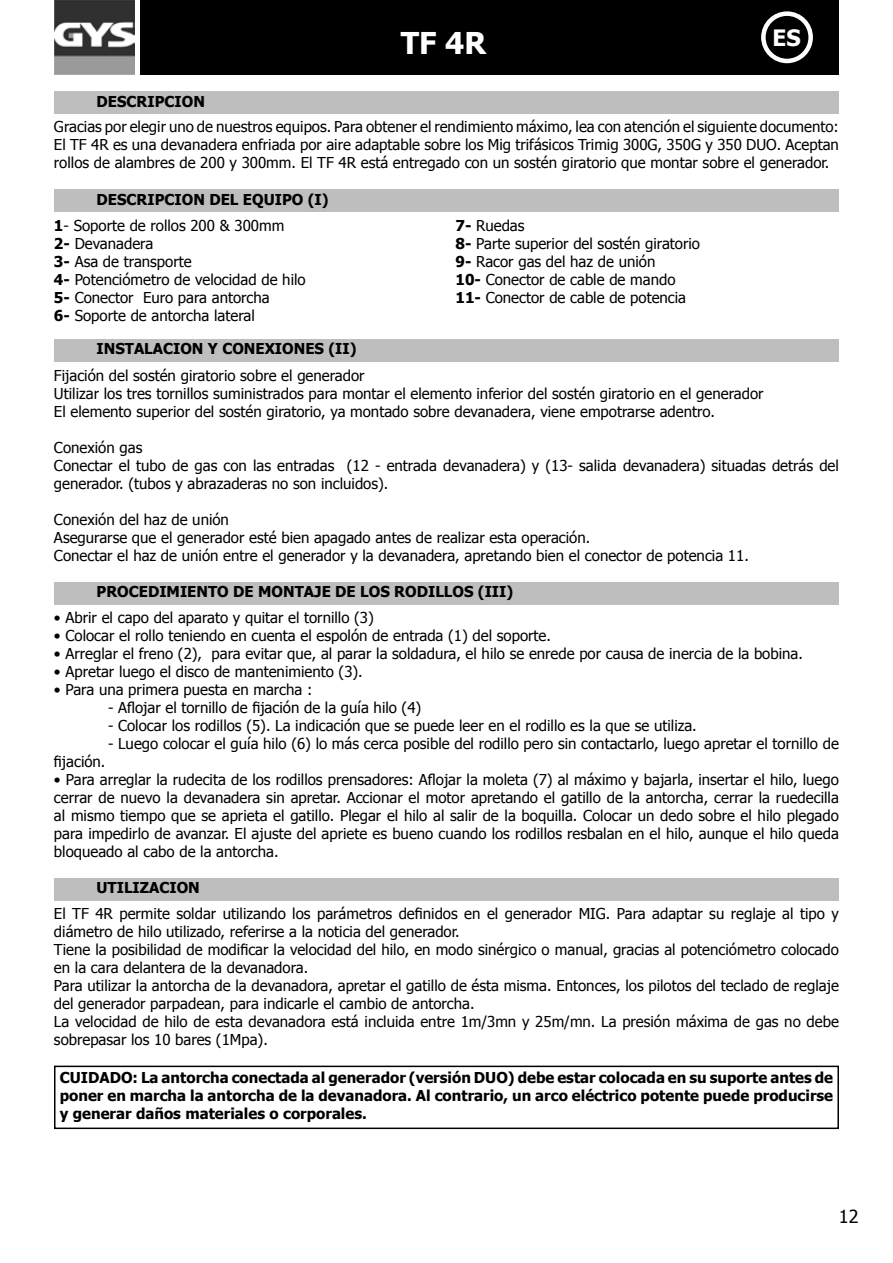
<style>
.page{position:relative;width:893px;height:1263px;background:#fff}
.page>*{position:absolute;margin:0;border:0;box-sizing:border-box;transform-origin:0 0}
.t1{font:700 30px "Tahoma";color:#fff}
.t2{font:700 22.5px "Tahoma";color:#fff}
.t3{font:18px "Tahoma";color:#000}
.t4{font:15px/18px "Tahoma";color:#000}
.t5{font:700 15px/18px "Tahoma";color:#000;text-align:justify}
.s1{font-weight:700}
</style>
<div class="page">
<div style="left:141px;top:0;width:698px;height:75px;background:#000"></div>
<img style="left:54px;top:0;width:81px;height:74px">
<div style="left:761px;top:11px;width:52px;height:52px;border:4px solid #fff;border-radius:50%"></div>
<div style="left:54px;top:91px;width:785px;height:23px;background:#bebebe"></div>
<div style="left:54px;top:189px;width:785px;height:23px;background:#bebebe"></div>
<div style="left:54px;top:339px;width:785px;height:23px;background:#bebebe"></div>
<div style="left:54px;top:582px;width:785px;height:23px;background:#bebebe"></div>
<div style="left:54px;top:878px;width:785px;height:22px;background:#bebebe"></div>
<div style="left:54px;top:1065px;width:785px;height:64px;border:2px solid #000"></div>
<h1 class="t1" style="left:401px;top:22px;width:85px">TF 4R</h1>
<h2 class="t2" style="left:773px;top:22px;width:30px">ES</h2>
<p class="t5" style="left:97px;top:91px;width:98px">DESCRIPCION</p>
<p class="t4" style="left:54px;top:117px;width:786px;text-align:justify">Gracias por elegir uno de nuestros equipos. Para obtener el rendimiento máximo, lea con atención el siguiente documento:<br>El TF 4R es una devanadera enfriada por aire adaptable sobre los Mig trifásicos Trimig 300G, 350G y 350 DUO. Aceptan rollos de alambres de 200 y 300mm. El TF 4R está entregado con un sostén giratorio que montar sobre el generador.</p>
<p class="t4" style="left:54px;top:185px;width:276px;line-height:26.2px;text-indent:43px"><span class="s1">DESCRIPCION DE L EQUIPO (i)<br>1</span>- Soporte de rollos 200 &amp; 300mm</p>
<p class="t4" style="left:54px;top:234px;width:253px"><span class="s1">2-</span> Devanadera<br><span class="s1">3-</span> Asa de transporte<br><span class="s1">4-</span> Potenciómetro de velocidad de hilo<br><span class="s1">5-</span> Conector Euro para antorcha<br><span class="s1">6-</span> Soporte de antorcha lateral</p>
<p class="t4" style="left:455px;top:216px;width:246px"><span class="s1">7-</span> Ruedas<br><span class="s1">8-</span> Parte superior del sostén giratorio<br><span class="s1">9-</span> Racor gas del haz de unión<br><span class="s1">10-</span> Conector de cable de mando<br><span class="s1">11-</span> Conector de cable de potencia</p>
<p class="t5" style="left:97px;top:339px;width:138px">INSTALACION Y CONE</p>
<p class="t5" style="left:265px;top:339px;width:29px">XIONE</p>
<p class="t5" style="left:315px;top:339px;width:43px">S (II)</p>
<p class="t4" style="left:54px;top:365px;width:711px">Fijación del sostén giratorio sobre el generador<br>Utilizar los tres tornillos suministrados para montar el elemento inferior del sostén giratorio en el generador<br>El elemento superior del sostén giratorio, ya montado sobre devanadera, viene empotrarse adentro.</p>
<p class="t4" style="left:54px;top:437px;width:786px">Conexión gas<br>Conectar el tubo de gas con las entradas (12 - entrada devanadera) y (13- salida devanadera) situadas detrás del generador. (tubos y abrazaderas no son incluidos).</p>
<p class="t4" style="left:54px;top:509px;width:696px">Conexión del haz de unión<br>Asegurarse que el generador esté bien apagado antes de realizar esta operación.<br>Conectar el haz de unión entre el generador y la devanadera, apretando bien el conector de potencia 11.</p>
<p class="t5" style="left:97px;top:582px;width:22px">PROCED</p>
<p class="t5" style="left:159px;top:582px;width:247px">IMIENTO DE MONTAJE DE LOS ROD</p>
<p class="t5" style="left:428px;top:582px;width:87px">ILLOS (III)</p>
<p class="t4" style="left:54px;top:607px;width:321px">• Abrir el capo del aparato y quitar el tornillo (3)</p>
<p class="t4" style="left:54px;top:625px;width:498px">• Colocar el rollo teniendo en cuenta el espolón de entrada (1) del soporte.</p>
<p class="t4" style="left:54px;top:643px;width:750px">• Arreglar el freno (2), para evitar que, al parar la soldadura, el hilo se enrede por causa de inercia de la bobina.</p>
<p class="t4" style="left:54px;top:661px;width:310px">• Apretar luego el disco de mantenimiento (3).</p>
<p class="t4" style="left:54px;top:679px;width:260px">• Para una primera puesta en marcha :</p>
<p class="t4" style="left:108px;top:697px;width:315px">- Aflojar el tornillo de fijación de la guía hilo (4)</p>
<p class="t4" style="left:108px;top:715px;width:590px">- Colocar los rodillos (5). La indicación que se puede leer en el rodillo es la que se utiliza.</p>
<p class="t4" style="left:108px;top:733px;width:732px">- Luego colocar el guía hilo (6) lo más cerca posible del rodillo pero sin contactarlo, luego apretar el tornillo de</p>
<p class="t4" style="left:54px;top:751px;width:53px">fijación.</p>
<p class="t4" style="left:54px;top:769px;width:786px;text-align:justify">• Para arreglar la rudecita de los rodillos prensadores: Aflojar la moleta (7) al máximo y bajarla, insertar el hilo, luego cerrar de nuevo la devanadera sin apretar. Accionar el motor apretando el gatillo de la antorcha, cerrar la ruedecilla al mismo tiempo que se aprieta el gatillo. Plegar el hilo al salir de la boquilla. Colocar un dedo sobre el hilo plegado para impedirlo de avanzar. El ajuste del apriete es bueno cuando los rodillos resbalan en el hilo, aunque el hilo queda bloqueado al cabo de la antorcha.</p>
<p class="t5" style="left:97px;top:878px;width:92px">UTILIZACION</p>
<p class="t4" style="left:54px;top:903px;width:786px">El TF 4R permite soldar utilizando los parámetros definidos en el generador MIG. Para adaptar su reglaje al tipo y diámetro de hilo utilizado, referirse a la noticia del generador.<br>Tiene la posibilidad de modificar la velocidad del hilo, en modo sinérgico o manual, gracias al potenciómetro colocado en la cara delantera de la devanadora.<br>Para utilizar la antorcha de la devanadora, apretar el gatillo de ésta misma. Entonces, los pilotos del teclado de reglaje del generador parpadean, para indicarle el cambio de antorcha.<br>La velocidad de hilo de esta devanadora está incluida entre 1m/3mn y 25m/mn. La presión máxima de gas no debe sobrepasar los 10 bares (1Mpa).</p>
<p class="t5" style="left:60px;top:1067px;width:11px">Cui</p>
<p class="t5" style="left:60px;top:1067px;width:775px;text-indent:28px">dado: La antorcha conectada al generador (versión DUO) debe estar colocada en su suporte antes de poner en marcha la antorcha de la devanadora. Al contrario, un arco eléctrico potente puede producirse y generar daños materiales o corporales.</p>
<p class="t3" style="left:839px;top:1204px;width:21px">12</p>
</div>
